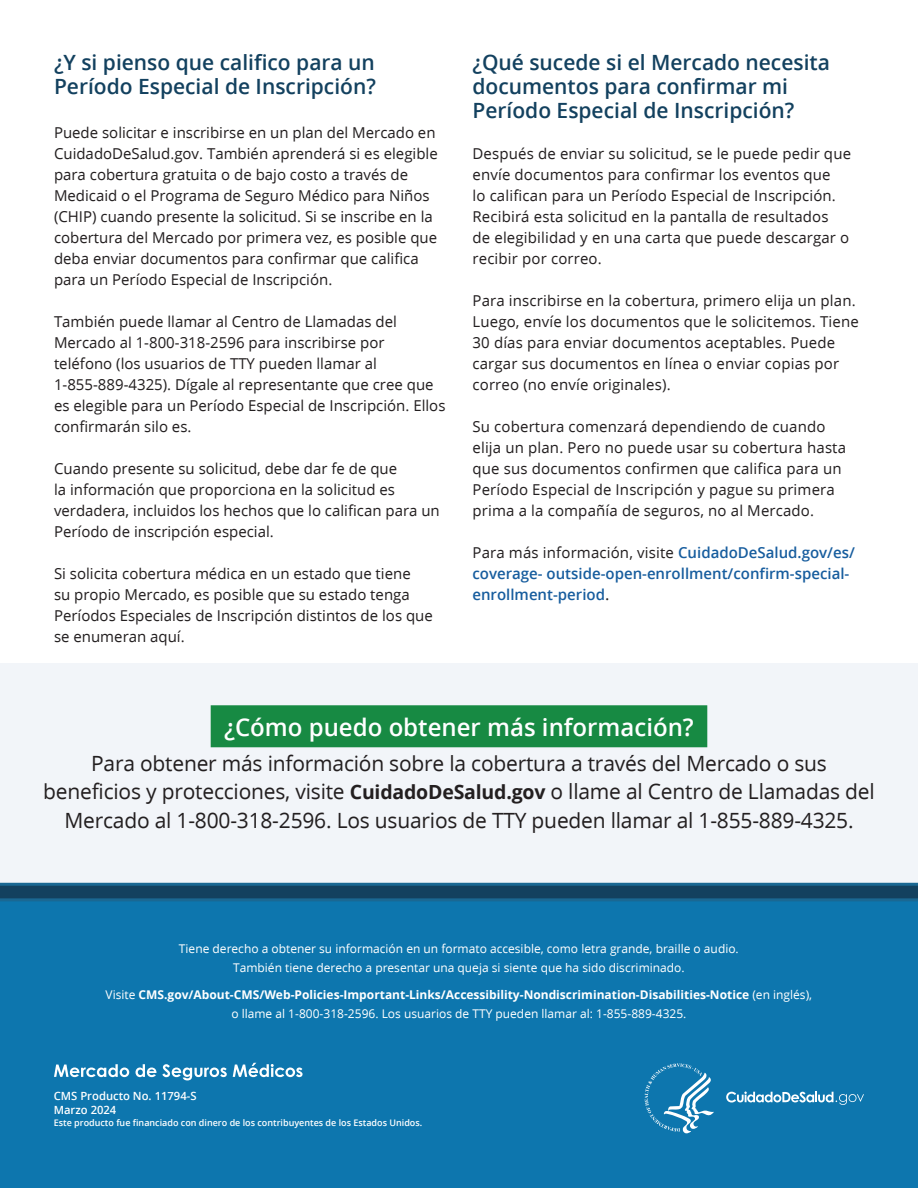
<style>
.page{position:relative;width:918px;height:1188px;background:#fff}
.page>*{position:absolute;margin:0;border:0;box-sizing:border-box;transform-origin:0 0}
.CALL_OUT_-_Title{font:600 24px "Open Sans";color:#fff}
.t1{font:21px/28.5px "Open Sans";letter-spacing:-.01em;color:#231f20;text-align:center}
.t2{font:600 21px/24px "Open Sans";color:#13415f}
.text_no_indent{font:15px/21px "Open Sans";color:#231f20}
.text_no_indent-2{font:600 15px/21px "Open Sans";color:#175d9e}
.Disclaimer{font:700 12px/19.5px "Open Sans";color:#fff;text-align:center}
.Disclaimer-2{font:12px/19.5px "Open Sans";color:#fff;text-align:center}
.Product_Number___Date{font:600 11.25px "Open Sans";color:#fff}
.Taxpayer_Expense{font:600 9px "Open Sans";color:#fff}
.s1{font-weight:400;color:#231f20}
.s2{font-weight:400;font-size:16.5px;color:#231f20}
.s3{font-weight:700;font-size:19.5px}
.s4{font-weight:400}
</style>
<div class="page">
<div style="left:0;top:890px;width:918px;height:298px;background:#0d76ae"></div>
<svg style="left:645px;top:1064px;width:69px;height:69px"></svg>
<svg style="left:726px;top:1092px;width:138px;height:13px"></svg>
<svg style="left:54px;top:1064px;width:75px;height:13px"></svg>
<svg style="left:136px;top:1064px;width:20px;height:13px"></svg>
<svg style="left:162px;top:1064px;width:65px;height:16px"></svg>
<svg style="left:233px;top:1063px;width:70px;height:14px"></svg>
<svg style="left:0;top:883px;width:918px;height:18px;background:#154c6e"></svg>
<div style="left:0;top:663px;width:918px;height:219px;background:#f2f5f9"></div>
<div style="left:211px;top:705px;width:496px;height:42px;background:#178a43"></div>
<h3 class="t2" style="left:54px;top:51px;width:323px">¿Y si pienso que califico para un<br>Período Especial de Inscripción?</h3>
<p class="text_no_indent" style="left:54px;top:122px;width:385px">Puede solicitar e inscribirse en un plan del Mercado en CuidadoDeSalud.gov. También aprenderá si es elegible para cobertura gratuita o de bajo costo a través de Medicaid o el Programa de Seguro Médico para Niños (CHIP) cuando presente la solicitud. Si se inscribe en la cobertura del Mercado por primera vez, es posible que deba enviar documentos para confirmar que califica para un Período Especial de Inscripción.</p>
<p class="text_no_indent" style="left:54px;top:311px;width:393px">También puede llamar al Centro de Llamadas del Mercado al 1-800-318-2596 para inscribirse por teléfono (los usuarios de TTY pueden llamar al 1-855-889-4325). Dígale al representante que cree que es elegible para un Período Especial de Inscripción. Ellos confirmarán silo es.</p>
<p class="text_no_indent" style="left:54px;top:458px;width:387px">Cuando presente su solicitud, debe dar fe de que<br>la información que proporciona en la solicitud es verdadera, incluidos los hechos que lo califican para un Período de inscripción especial.</p>
<p class="text_no_indent" style="left:54px;top:563px;width:380px">Si solicita cobertura médica en un estado que tiene<br>su propio Mercado, es posible que su estado tenga Períodos Especiales de Inscripción distintos de los que se enumeran aquí.</p>
<h3 class="t2" style="left:472px;top:51px;width:359px">¿Qué sucede si el Mercado necesita documentos para confirmar mi<br>Período Especial de Inscripción?</h3>
<p class="text_no_indent" style="left:472px;top:143px;width:380px">Después de enviar su solicitud, se le puede pedir que envíe documentos para confirmar los eventos que<br>lo califican para un Período Especial de Inscripción.<br>Recibirá esta solicitud en la pantalla de resultados<br>de elegibilidad y en una carta que puede descargar o recibir por correo.</p>
<p class="text_no_indent" style="left:472px;top:290px;width:388px">Para inscribirse en la cobertura, primero elija un plan.<br>Luego, envíe los documentos que le solicitemos. Tiene 30 días para enviar documentos aceptables. Puede cargar sus documentos en línea o enviar copias por correo (no envíe originales).</p>
<p class="text_no_indent" style="left:472px;top:416px;width:375px">Su cobertura comenzará dependiendo de cuando elija un plan. Pero no puede usar su cobertura hasta que sus documentos confirmen que califica para un Período Especial de Inscripción y pague su primera prima a la compañía de seguros, no al Mercado.</p>
<p class="text_no_indent-2" style="left:472px;top:542px;width:384px"><span class="s1">Para más información, visite</span> CuidadoDeSalud.gov/es/ coverage- outside-open-enrollment/confirm-special&shy;enrollment-period<span class="s2">.</span></p>
<p class="CALL_OUT_-_Title" style="left:224px;top:713px;width:471px">¿Cómo puedo obtener más información?</p>
<p class="t1" style="left:43px;top:749px;width:833px">Para obtener más información sobre la cobertura a través del Mercado o sus beneficios y protecciones, visite <span class="s3">CuidadoDeSalud.gov</span> o llame al Centro de Llamadas del<br>Mercado al 1-800-318-2596. Los usuarios de TTY pueden llamar al 1-855-889-4325.</p>
<p class="Disclaimer-2" style="left:179px;top:939px;width:561px">Tiene derecho a obtener su información en un formato accesible, como letra grande, braille o audio.<br>También tiene derecho a presentar una queja si siente que ha sido discriminado.</p>
<p class="Disclaimer" style="left:106px;top:985px;width:708px"><span class="s4">Visite</span> CMS.gov/About-CMS/Web-Policies-Important-Links/Accessibility-Nondiscrimination-Disabilities-Notice <span class="s4">(en inglés), o llame al 1-800-318-2596. Los usuarios de TTY pueden llamar al: 1-855-889-4325.</span></p>
<p class="Product_Number___Date" style="left:54px;top:1090px;width:144px">CMS Producto No. 11794-S</p>
<p class="Product_Number___Date" style="left:54px;top:1103px;width:64px">Marzo 2024</p>
<p class="Taxpayer_Expense" style="left:54px;top:1117px;width:370px">Este producto fue financiado con dinero de los contribuyentes de los Estados Unidos.</p>
</div>
